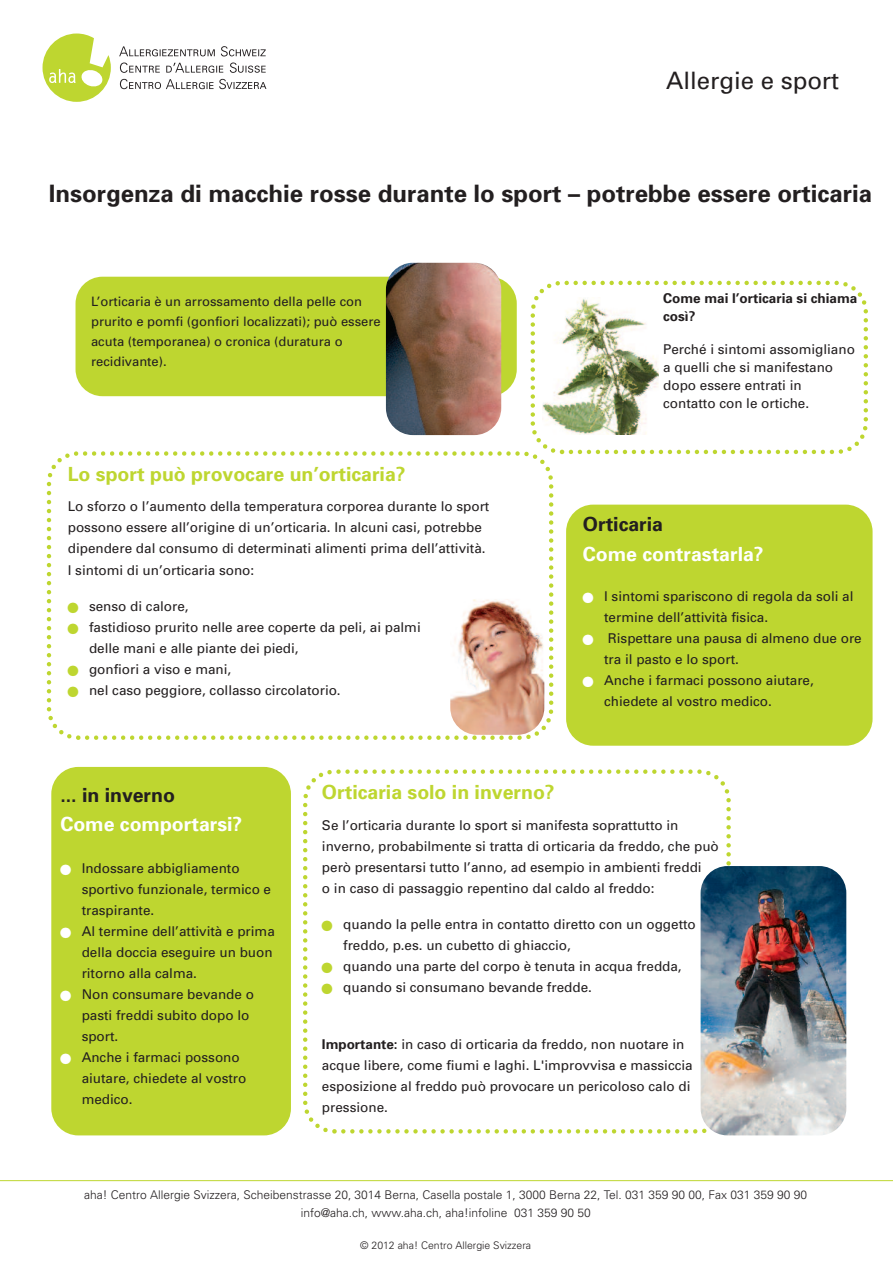
<style>
.page{position:relative;width:893px;height:1263px;background:#fff}
.page>*{position:absolute;margin:0;border:0;box-sizing:border-box;transform-origin:0 0}
.t1{font:700 24px "Univers";color:#231f20}
.t2{font:24px "Univers";color:#231f20}
.t3{font:700 19.5px "Univers";color:#bed630}
.t4{font:700 19.5px "Univers";color:#fff}
.t5{font:700 19.5px "Univers";color:#231f20}
.t6{font:13.5px/21px "Univers";color:#231f20}
.t7{font:700 13.5px/18px "Univers";color:#231f20}
.t8{font:13.05px/19.8px "Univers";color:#231f20}
.t9{font:300 12px/18px "Univers";color:#231f20;text-align:center}
.t10{font:300 10.5px "Univers";color:#231f20}
.s1{font-weight:700}
</style>
<div class="page">
<svg style="left:119px;top:46px;width:147px;height:43px"></svg>
<svg style="left:43px;top:34px;width:68px;height:68px"></svg>
<hr style="left:0;top:1180px;width:893px;height:1px;background:#bed630">
<div style="left:566px;top:505px;width:306px;height:241px;background:#bed630;border-radius:27px"></div>
<svg style="left:530px;top:280px;width:338px;height:175px"></svg>
<svg style="left:560px;top:450px;width:4px;height:4px"></svg>
<svg style="left:46px;top:449px;width:510px;height:291px"></svg>
<svg style="left:76px;top:735px;width:4px;height:5px"></svg>
<div style="left:76px;top:277px;width:441px;height:119px;background:#bed630;border-radius:27px"></div>
<div style="left:541px;top:292px;width:118px;height:150px;background:#fff;border-radius:27px"></div>
<img style="left:543px;top:298px;width:116px;height:136px">
<img style="left:450px;top:599px;width:94px;height:136px;border-radius:27px">
<img style="left:386px;top:263px;width:115px;height:172px;border-radius:27px">
<svg style="left:303px;top:769px;width:430px;height:367px"></svg>
<svg style="left:332px;top:1129px;width:5px;height:4px"></svg>
<div style="left:51px;top:767px;width:240px;height:368px;background:#bed630;border-radius:27px"></div>
<img style="left:701px;top:866px;width:145px;height:269px;border-radius:27px">
<svg style="left:68px;top:602px;width:10px;height:11px"></svg>
<svg style="left:68px;top:623px;width:10px;height:11px"></svg>
<svg style="left:68px;top:665px;width:10px;height:11px"></svg>
<svg style="left:68px;top:686px;width:10px;height:11px"></svg>
<svg style="left:322px;top:921px;width:10px;height:10px"></svg>
<svg style="left:322px;top:963px;width:10px;height:10px"></svg>
<svg style="left:322px;top:984px;width:10px;height:10px"></svg>
<h1 class="t2" style="left:666px;top:71px;width:175px">Allergie e sport</h1>
<h1 class="t1" style="left:49px;top:185px;width:825px">Insorgenza di macchie rosse durante lo sport – potrebbe essere orticaria</h1>
<p class="t8" style="left:91px;top:293px;width:291px">L’orticaria è un arrossamento della pelle con prurito e pomfi (gonfiori localizzati); può essere acuta (temporanea) o cronica (duratura o recidivante).</p>
<h2 class="t3" style="left:68px;top:467px;width:339px">Lo sport può provocare un’orticaria?</h2>
<p class="t6" style="left:68px;top:497px;width:423px">Lo sforzo o l’aumento della temperatura corporea durante lo sport possono essere all’origine di un’orticaria. In alcuni casi, potrebbe dipendere dal consumo di determinati alimenti prima dell’attività.<br>I sintomi di un’orticaria sono:</p>
<p class="t6" style="left:89px;top:596px;width:333px">senso di calore,<br>fastidioso prurito nelle aree coperte da peli, ai palmi delle mani e alle piante dei piedi,<br>gonfiori a viso e mani,<br>nel caso peggiore, collasso circolatorio.</p>
<p class="t7" style="left:663px;top:290px;width:196px">Come mai l’orticaria si chiama così?</p>
<p class="t6" style="left:663px;top:341px;width:193px;line-height:18px">Perché i sintomi assomigliano a quelli che si manifestano dopo essere entrati in contatto con le ortiche.</p>
<h2 class="t5" style="left:583px;top:517px;width:82px">Orticaria</h2>
<h2 class="t4" style="left:583px;top:546px;width:182px">Come contrastarla?</h2>
<p class="t6" style="left:604px;top:587px;width:259px">I sintomi spariscono di regola da soli al termine dell’attività fisica.<br>Rispettare una pausa di almeno due ore tra il pasto e lo sport.<br>Anche i farmaci possono aiutare, chiedete al vostro medico.</p>
<h2 class="t5" style="left:60px;top:788px;width:116px">... in inverno</h2>
<h2 class="t4" style="left:60px;top:817px;width:183px">Come comportarsi?</h2>
<p class="t6" style="left:82px;top:859px;width:195px">Indossare abbigliamento sportivo funzionale, termico e traspirante.<br>Al termine dell’attività e prima della doccia eseguire un buon ritorno alla calma.<br>Non consumare bevande o pasti freddi subito dopo lo sport.<br>Anche i farmaci possono aiutare, chiedete al vostro medico.</p>
<h2 class="t3" style="left:322px;top:785px;width:234px">Orticaria solo in inverno?</h2>
<p class="t6" style="left:322px;top:816px;width:398px">Se l’orticaria durante lo sport si manifesta soprattutto in inverno, probabilmente si tratta di orticaria da freddo, che può però presentarsi tutto l’anno, ad esempio in ambienti freddi<br>o in caso di passaggio repentino dal caldo al freddo:</p>
<p class="t6" style="left:343px;top:915px;width:354px">quando la pelle entra in contatto diretto con un oggetto freddo, p.es. un cubetto di ghiaccio,<br>quando una parte del corpo è tenuta in acqua fredda, quando si consumano bevande fredde.</p>
<p class="t6" style="left:322px;top:1035px;width:372px"><span class="s1">Importante:</span> in caso di orticaria da freddo, non nuotare in acque libere, come fiumi e laghi. L'improvvisa e massiccia esposizione al freddo può provocare un pericoloso calo di pressione.</p>
<p class="t9" style="left:84px;top:1187px;width:724px">aha! Centro Allergie Svizzera, Scheibenstrasse 20, 3014 Berna, Casella postale 1, 3000 Berna 22, Tel. 031 359 90 00, Fax 031 359 90 90 info@aha.ch, www.aha.ch, aha!infoline 031 359 90 50</p>
<p class="t10" style="left:360px;top:1242px;width:172px">© 2012 aha! Centro Allergie Svizzera</p>
</div>
